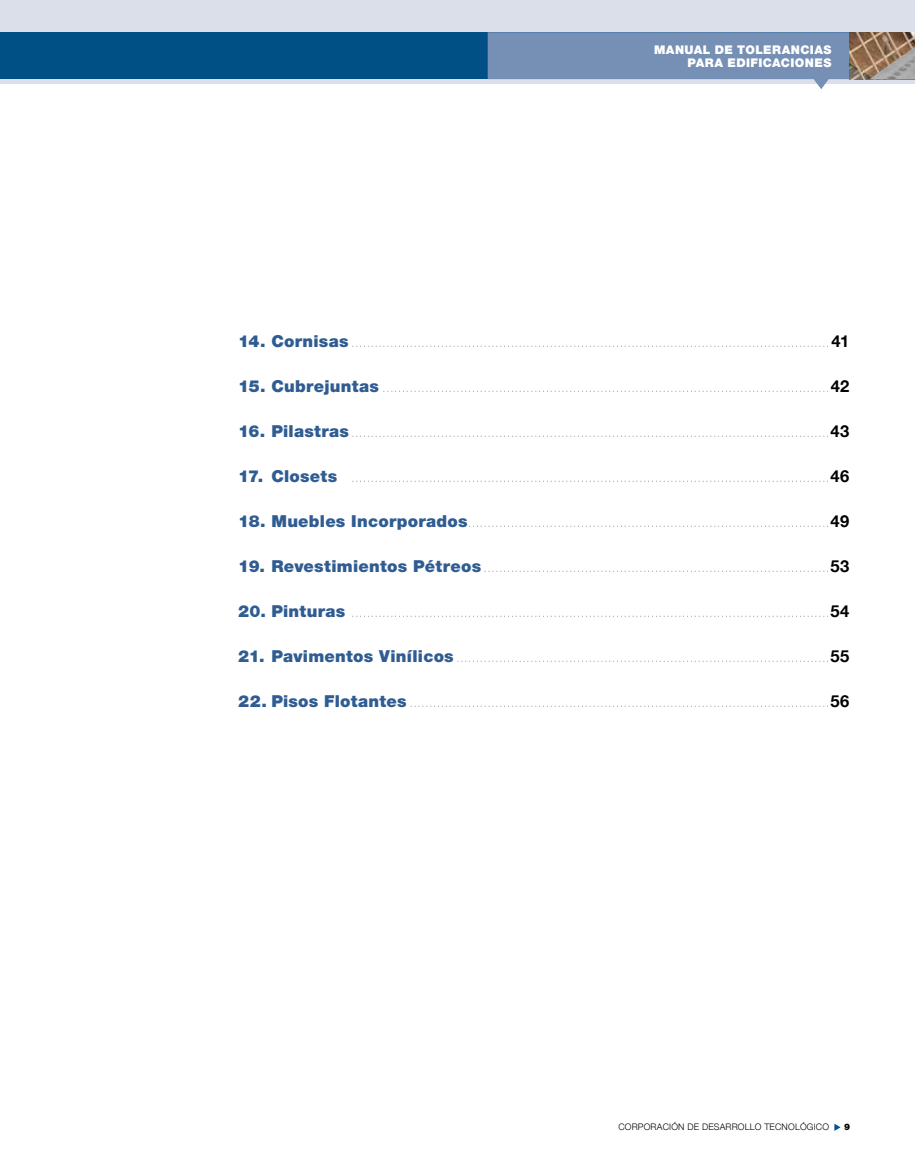
<style>
.page{position:relative;width:915px;height:1170px;background:#fff}
.page>*{position:absolute;margin:0;border:0;box-sizing:border-box;transform-origin:0 0}
.t1{font:200 13.5px "Helvetica Neue";color:#000}
.t2{font:900 12px/13.5px "Helvetica Neue";letter-spacing:.035em;color:#fff;text-align:right}
.t3{font:300 9px "Helvetica Neue";letter-spacing:.02em;color:#000}
.t4{font:900 9px "Helvetica Neue";color:#000}
.s1{font-weight:900;font-size:16.5px;color:#2f5c91}
.s2{font-weight:700;font-size:16.5px}
</style>
<div class="page">
<svg style="left:834px;top:1123px;width:6px;height:7px"></svg>
<div style="left:0;top:0;width:914px;height:84px;background:#dadfea"></div>
<div style="left:0;top:32px;width:914px;height:47px;background:#005085"></div>
<svg style="left:487px;top:32px;width:427px;height:57px"></svg>
<div style="left:849px;top:32px;width:65px;height:47px;background:#000;opacity:.42"></div>
<img style="left:869px;top:47px;width:45px;height:32px">
<p class="t2" style="left:654px;top:42px;width:179px">Manual de Tolerancias para Edificaciones</p>
<p class="t1" style="left:238px;top:334px;width:612px"><span class="s1">14. Cornisas</span> ...........................................................................................................................<span class="s2">41</span></p>
<p class="t1" style="left:238px;top:379px;width:612px"><span class="s1">15. Cubrejuntas</span> ...................................................................................................................<span class="s2">42</span></p>
<p class="t1" style="left:238px;top:424px;width:612px"><span class="s1">16. Pilastras</span>...........................................................................................................................<span class="s2">43</span></p>
<p class="t1" style="left:238px;top:469px;width:612px"><span class="s1">17. Closets</span> ...........................................................................................................................<span class="s2">46</span></p>
<p class="t1" style="left:238px;top:514px;width:612px"><span class="s1">18. Muebles Incorporados</span>.............................................................................................<span class="s2">49</span></p>
<p class="t1" style="left:238px;top:559px;width:612px"><span class="s1">19. Revestimientos Pétreos</span>.........................................................................................<span class="s2">53</span></p>
<p class="t1" style="left:238px;top:604px;width:612px"><span class="s1">20. Pinturas</span> ...........................................................................................................................<span class="s2">54</span></p>
<p class="t1" style="left:238px;top:649px;width:612px"><span class="s1">21. Pavimentos Vinílicos</span> ................................................................................................<span class="s2">55</span></p>
<p class="t1" style="left:238px;top:694px;width:612px"><span class="s1">22. Pisos Flotantes</span> ............................................................................................................<span class="s2">56</span></p>
<p class="t3" style="left:618px;top:1121px;width:212px">CORPORACIÓN DE DESARROLLO TECNOLÓGICO</p>
<p class="t4" style="left:843px;top:1121px;width:8px">9</p>
</div>
